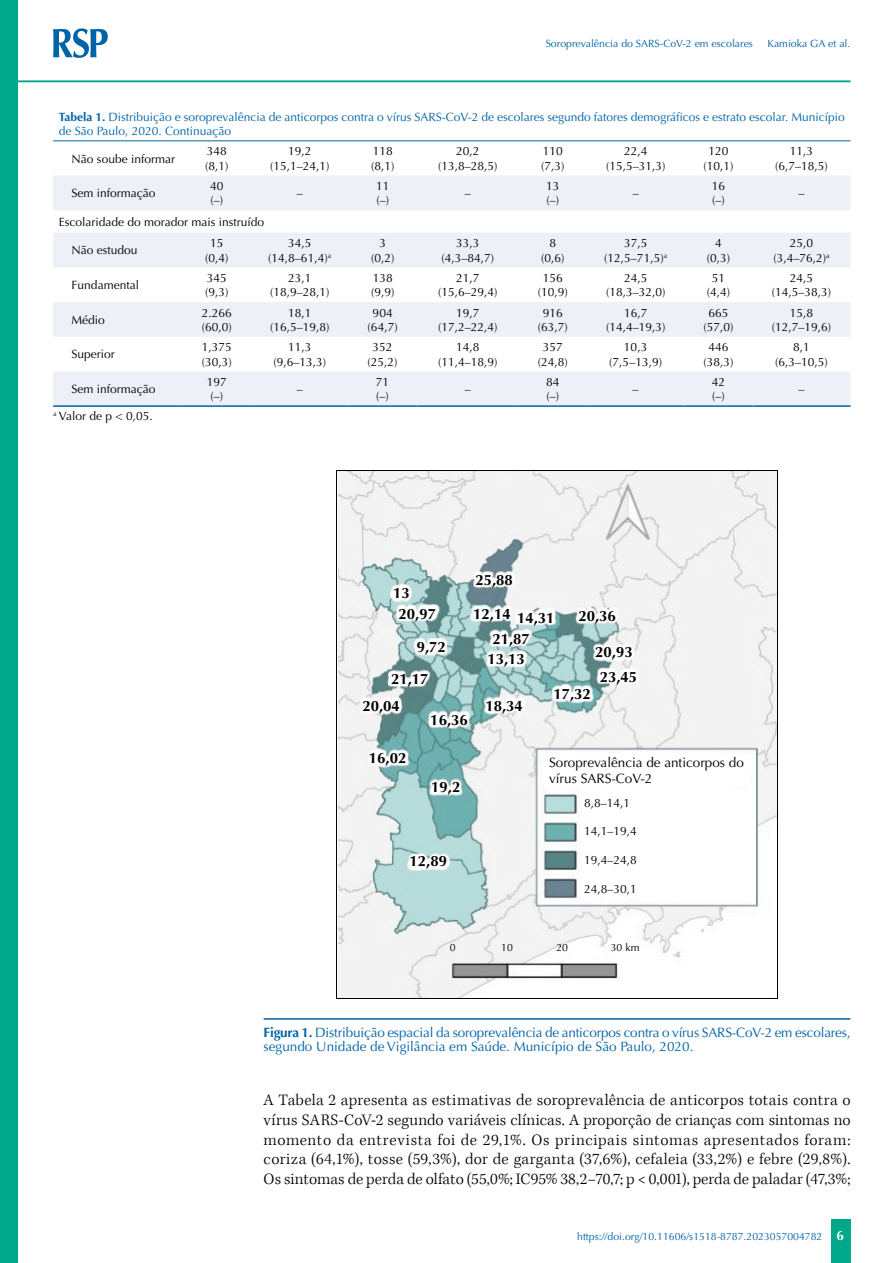
<style>
.page{position:relative;width:893px;height:1263px;background:#fff}
.page>*{position:absolute;margin:0;border:0;box-sizing:border-box;transform-origin:0 0}
.t1{font:300 16.5px/19.8px "Kepler Std";letter-spacing:.005em;color:#000;text-align:justify}
.t2{font:700 15px/20.9px "Optima LT Std";color:#000}
.t3{font:13.5px/14.2px "Optima LT Std";letter-spacing:-.01em;color:#0063a7}
.t4{font:13.5px/16.2px "Optima LT Std";color:#000}
.t5{font:700 13.5px "Optima LT";color:#fff}
.t6{font:12px/14.4px "Optima LT Std";color:#000;text-align:center}
.t7{font:12px/14.2px "Optima LT Std";color:#0063a7}
.t8{font:10.5px "Optima LT Std";color:#0063a7}
.t9{font:10.5px "Optima LT";color:#0063a7}
.t10{font:10.5px "Optima LT Std";color:#000}
.s1{font-weight:700}
</style>
<div class="page">
<div style="left:831px;top:1220px;width:20px;height:43px;background:#00a788"></div>
<div style="left:0;top:0;width:18px;height:1263px;background:#00a788"></div>
<svg style="left:53px;top:28px;width:55px;height:30px"></svg>
<hr style="left:18px;top:80px;width:832px;height:2px;background:#00a788">
<img style="left:336px;top:470px;width:442px;height:529px">
<hr style="left:264px;top:1018px;width:586px;height:2px;background:#0063a7">
<svg style="left:53px;top:141px;width:797px;height:1px"></svg>
<svg style="left:53px;top:176px;width:797px;height:229px;fill:#eef0f7"></svg>
<hr style="left:53px;top:405px;width:130px;height:2px;background:#0063a7">
<hr style="left:183px;top:405px;width:68px;height:2px;background:#0063a7">
<hr style="left:251px;top:405px;width:98px;height:2px;background:#0063a7">
<hr style="left:349px;top:405px;width:68px;height:2px;background:#0063a7">
<hr style="left:417px;top:405px;width:102px;height:2px;background:#0063a7">
<hr style="left:519px;top:405px;width:68px;height:2px;background:#0063a7">
<hr style="left:587px;top:405px;width:98px;height:2px;background:#0063a7">
<hr style="left:685px;top:405px;width:68px;height:2px;background:#0063a7">
<hr style="left:753px;top:405px;width:97px;height:2px;background:#0063a7">
<hr style="left:53px;top:140px;width:130px;height:1px;background:#0063a7">
<hr style="left:183px;top:140px;width:68px;height:1px;background:#0063a7">
<hr style="left:251px;top:140px;width:98px;height:1px;background:#0063a7">
<hr style="left:349px;top:140px;width:68px;height:1px;background:#0063a7">
<hr style="left:417px;top:140px;width:102px;height:1px;background:#0063a7">
<hr style="left:519px;top:140px;width:68px;height:1px;background:#0063a7">
<hr style="left:587px;top:140px;width:98px;height:1px;background:#0063a7">
<hr style="left:685px;top:140px;width:68px;height:1px;background:#0063a7">
<hr style="left:753px;top:140px;width:97px;height:1px;background:#0063a7">
<p class="t8" style="left:546px;top:37px;width:209px">Soroprevalência do SARS-CoV-2 em escolares</p>
<p class="t8" style="left:768px;top:37px;width:84px">Kamioka GA et al.</p>
<p class="t7" style="left:59px;top:110px;width:787px"><span class="s1">Tabela 1.</span> Distribuição e soroprevalência de anticorpos contra o vírus SARS-CoV-2 de escolares segundo fatores demográficos e estrato escolar. Município de São Paulo, 2020. Continuação</p>
<p class="t6" style="left:72px;top:151px;width:105px">Não soube informar</p>
<p class="t6" style="left:205px;top:144px;width:25px;text-align:left">348 (8,1)</p>
<p class="t6" style="left:270px;top:144px;width:61px">19,2 (15,1–24,1)</p>
<p class="t6" style="left:371px;top:144px;width:25px;text-align:left">118 (8,1)</p>
<p class="t6" style="left:438px;top:144px;width:61px">20,2 (13,8–28,5)</p>
<p class="t6" style="left:541px;top:144px;width:25px;text-align:left">110 (7,3)</p>
<p class="t6" style="left:606px;top:144px;width:61px">22,4 (15,5–31,3)</p>
<p class="t6" style="left:704px;top:144px;width:32px">120 (10,1)</p>
<p class="t6" style="left:775px;top:144px;width:54px">11,3 (6,7–18,5)</p>
<p class="t6" style="left:72px;top:186px;width:86px">Sem informação</p>
<p class="t6" style="left:210px;top:179px;width:15px;text-align:left">40 (–)</p>
<p class="t6" style="left:376px;top:179px;width:15px;text-align:left">11 (–)</p>
<p class="t6" style="left:546px;top:179px;width:15px;text-align:left">13 (–)</p>
<p class="t6" style="left:712px;top:179px;width:15px;text-align:left">16 (–)</p>
<p class="t6" style="left:297px;top:186px;width:7px">–</p>
<p class="t6" style="left:465px;top:186px;width:7px">–</p>
<p class="t6" style="left:633px;top:186px;width:7px">–</p>
<p class="t6" style="left:798px;top:186px;width:7px">–</p>
<p class="t6" style="left:59px;top:215px;width:207px">Escolaridade do morador mais instruído</p>
<p class="t6" style="left:72px;top:243px;width:68px">Não estudou</p>
<p class="t6" style="left:205px;top:236px;width:25px">15 (0,4)</p>
<p class="t6" style="left:268px;top:236px;width:64px">34,5 (14,8–61,4)<sup>a</sup></p>
<p class="t6" style="left:371px;top:236px;width:25px">3 (0,2)</p>
<p class="t6" style="left:441px;top:236px;width:54px">33,3 (4,3–84,7)</p>
<p class="t6" style="left:541px;top:236px;width:25px">8 (0,6)</p>
<p class="t6" style="left:604px;top:236px;width:64px">37,5 (12,5–71,5)<sup>a</sup></p>
<p class="t6" style="left:707px;top:236px;width:25px">4 (0,3)</p>
<p class="t6" style="left:773px;top:236px;width:58px">25,0 (3,4–76,2)<sup>a</sup></p>
<p class="t6" style="left:72px;top:278px;width:69px">Fundamental</p>
<p class="t6" style="left:205px;top:271px;width:25px;text-align:left">345 (9,3)</p>
<p class="t6" style="left:270px;top:271px;width:61px">23,1 (18,9–28,1)</p>
<p class="t6" style="left:371px;top:271px;width:25px;text-align:left">138 (9,9)</p>
<p class="t6" style="left:438px;top:271px;width:61px">21,7 (15,6–29,4)</p>
<p class="t6" style="left:538px;top:271px;width:32px">156 (10,9)</p>
<p class="t6" style="left:606px;top:271px;width:61px">24,5 (18,3–32,0)</p>
<p class="t6" style="left:707px;top:271px;width:25px">51 (4,4)</p>
<p class="t6" style="left:772px;top:271px;width:61px">24,5 (14,5–38,3)</p>
<p class="t6" style="left:72px;top:313px;width:35px">Médio</p>
<p class="t6" style="left:202px;top:305px;width:32px;text-align:left">2.266 (60,0)</p>
<p class="t6" style="left:270px;top:305px;width:61px">18,1 (16,5–19,8)</p>
<p class="t6" style="left:368px;top:305px;width:32px">904 (64,7)</p>
<p class="t6" style="left:438px;top:305px;width:61px">19,7 (17,2–22,4)</p>
<p class="t6" style="left:538px;top:305px;width:32px">916 (63,7)</p>
<p class="t6" style="left:606px;top:305px;width:61px">16,7 (14,4–19,3)</p>
<p class="t6" style="left:704px;top:305px;width:32px">665 (57,0)</p>
<p class="t6" style="left:772px;top:305px;width:61px">15,8 (12,7–19,6)</p>
<p class="t6" style="left:72px;top:347px;width:45px">Superior</p>
<p class="t6" style="left:202px;top:340px;width:32px;text-align:left">1,375 (30,3)</p>
<p class="t6" style="left:273px;top:340px;width:54px">11,3 (9,6–13,3)</p>
<p class="t6" style="left:368px;top:340px;width:32px">352 (25,2)</p>
<p class="t6" style="left:438px;top:340px;width:61px">14,8 (11,4–18,9)</p>
<p class="t6" style="left:538px;top:340px;width:32px">357 (24,8)</p>
<p class="t6" style="left:609px;top:340px;width:54px">10,3 (7,5–13,9)</p>
<p class="t6" style="left:704px;top:340px;width:32px">446 (38,3)</p>
<p class="t6" style="left:775px;top:340px;width:54px">8,1 (6,3–10,5)</p>
<p class="t6" style="left:72px;top:382px;width:86px">Sem informação</p>
<p class="t6" style="left:207px;top:375px;width:22px">197 (–)</p>
<p class="t6" style="left:376px;top:375px;width:15px;text-align:left">71 (–)</p>
<p class="t6" style="left:546px;top:375px;width:15px;text-align:left">84 (–)</p>
<p class="t6" style="left:712px;top:375px;width:15px;text-align:left">42 (–)</p>
<p class="t6" style="left:297px;top:382px;width:7px">–</p>
<p class="t6" style="left:465px;top:382px;width:7px">–</p>
<p class="t6" style="left:633px;top:382px;width:7px">–</p>
<p class="t6" style="left:798px;top:382px;width:7px">–</p>
<p class="t6" style="left:53px;top:408px;width:101px"><sup>a</sup> Valor de p &lt; 0,05.</p>
<p class="t2" style="left:399px;top:583px;width:39px;text-indent:-6px">13<br>20,97</p>
<p class="t2" style="left:417px;top:636px;width:31px">9,72</p>
<p class="t2" style="left:475px;top:569px;width:39px">25,88</p>
<p class="t2" style="left:473px;top:605px;width:83px">12,14 14,31</p>
<p class="t2" style="left:578px;top:606px;width:39px">20,36</p>
<p class="t2" style="left:492px;top:628px;width:39px">21,87</p>
<p class="t2" style="left:487px;top:648px;width:39px">13,13</p>
<p class="t2" style="left:595px;top:641px;width:39px">20,93</p>
<p class="t2" style="left:391px;top:668px;width:39px">21,17</p>
<p class="t2" style="left:362px;top:695px;width:39px">20,04</p>
<p class="t2" style="left:369px;top:747px;width:39px">16,02</p>
<p class="t2" style="left:430px;top:709px;width:39px">16,36</p>
<p class="t2" style="left:431px;top:776px;width:31px">19,2</p>
<p class="t2" style="left:485px;top:695px;width:39px">18,34</p>
<p class="t2" style="left:410px;top:851px;width:39px">12,89</p>
<p class="t2" style="left:553px;top:683px;width:39px">17,32</p>
<p class="t2" style="left:600px;top:666px;width:39px">23,45</p>
<p class="t4" style="left:549px;top:755px;width:196px">Soroprevalência de anticorpos do vírus SARS-CoV-2</p>
<p class="t6" style="left:584px;top:795px;width:48px">8,8–14,1</p>
<p class="t6" style="left:584px;top:824px;width:54px">14,1–19,4</p>
<p class="t6" style="left:584px;top:853px;width:54px">19,4–24,8</p>
<p class="t6" style="left:584px;top:881px;width:54px">24,8–30,1</p>
<p class="t10" style="left:450px;top:941px;width:7px">0</p>
<p class="t10" style="left:501px;top:941px;width:13px">10</p>
<p class="t10" style="left:556px;top:941px;width:13px">20</p>
<p class="t10" style="left:611px;top:941px;width:30px">30 km</p>
<p class="t3" style="left:264px;top:1025px;width:589px"><span class="s1">Figura 1.</span> Distribuição espacial da soroprevalência de anticorpos contra o vírus SARS-CoV-2 em escolares, segundo Unidade de Vigilância em Saúde. Município de São Paulo, 2020.</p>
<p class="t1" style="left:264px;top:1091px;width:588px">A Tabela 2 apresenta as estimativas de soroprevalência de anticorpos totais contra o vírus SARS-CoV-2 segundo variáveis clínicas. A proporção de crianças com sintomas no momento da entrevista foi de 29,1%. Os principais sintomas apresentados foram: coriza (64,1%), tosse (59,3%), dor de garganta (37,6%), cefaleia (33,2%) e febre (29,8%).<br>Os sintomas de perda de olfato (55,0%; IC95% 38,2–70,7; p &lt; 0,001), perda de paladar (47,3%;</p>
<p class="t9" style="left:577px;top:1230px;width:247px">https://doi.org/10.11606/s1518-8787.2023057004782</p>
<p class="t5" style="left:836px;top:1227px;width:9px">6</p>
</div>
